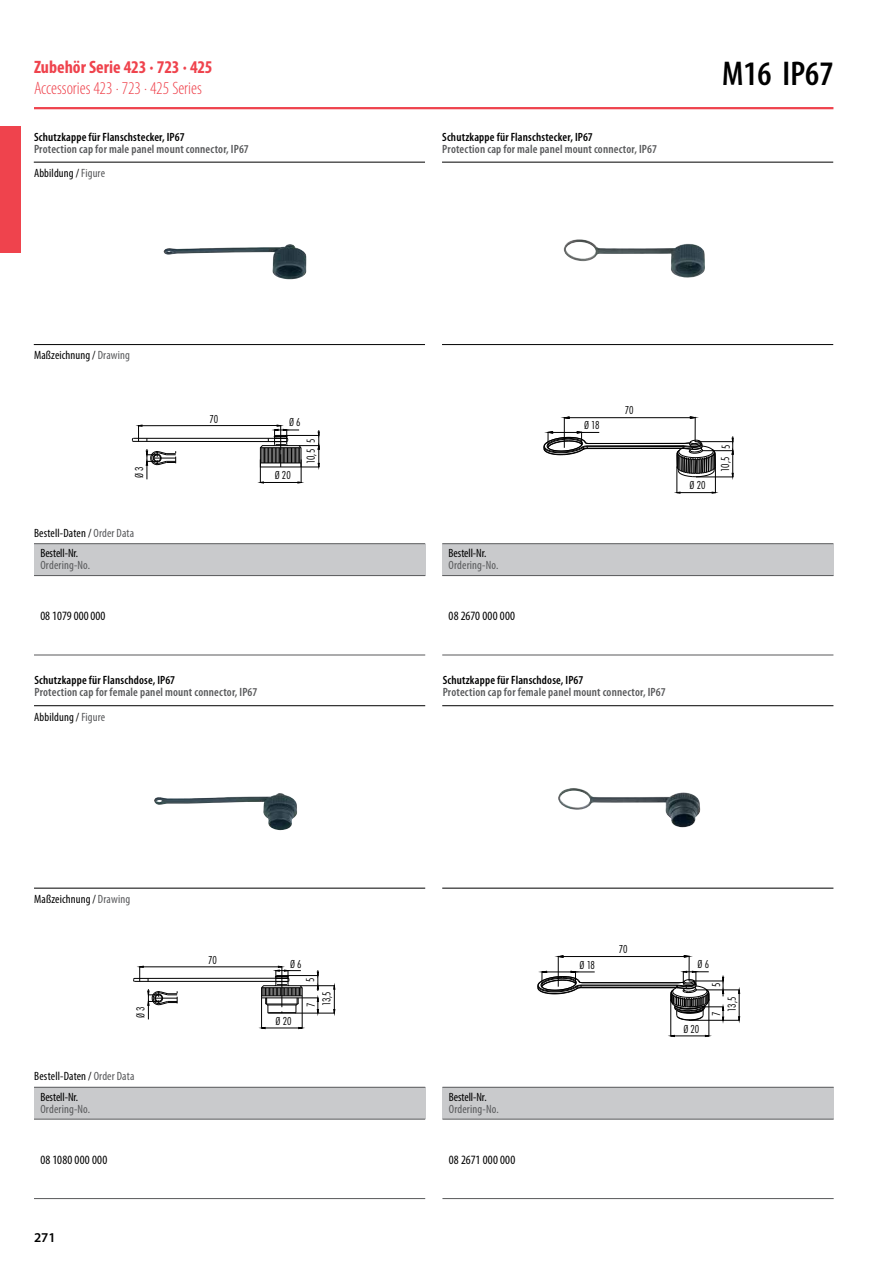
<style>
.page{position:relative;width:893px;height:1263px;background:#fff}
.page>*{position:absolute;margin:0;border:0;box-sizing:border-box;transform-origin:0 0}
.t1{font:600 condensed 34.5px "Myriad Pro";color:#000}
.t2{font:300 condensed 18px "Myriad Pro";letter-spacing:-.005em;color:#ef434d}
.t3{font:700 condensed 18px "Myriad Pro";color:#ef434d}
.t4{font:600 13.5px "Myriad Pro";color:#000}
.t5{font:condensed 12.75px "Myriad Pro";letter-spacing:.015em;color:#000}
.t6{font:600 condensed 12px "Myriad Pro";letter-spacing:.015em;color:#58595b}
.t7{font:condensed 12px "Myriad Pro";letter-spacing:.01em;color:#000}
.t8{font:600 condensed 12px "Myriad Pro";letter-spacing:.015em;color:#000}
.t9{font:300 condensed 12px "Futura T";color:#000}
.t10{font:condensed 12px "Myriad Pro";letter-spacing:.01em;color:#58595b}
.s1{color:#58595b}
</style>
<div class="page">
<div style="left:0;top:126px;width:21px;height:127px;background:#ef434d"></div>
<hr style="left:34px;top:107px;width:799px;height:2px;background:#ef434d">
<div style="left:34px;top:1087px;width:391px;height:32px;background:#c9cacc"></div>
<hr style="left:34px;top:1119px;width:391px;height:1px;background:#58595b">
<hr style="left:34px;top:1087px;width:391px;height:1px;background:#58595b">
<hr style="left:34px;top:1198px;width:391px;height:1px;background:#58595b">
<div style="left:442px;top:1087px;width:392px;height:32px;background:#c9cacc"></div>
<hr style="left:442px;top:1119px;width:392px;height:1px;background:#58595b">
<hr style="left:442px;top:1087px;width:392px;height:1px;background:#58595b">
<hr style="left:442px;top:1198px;width:392px;height:1px;background:#58595b">
<hr style="left:442px;top:888px;width:391px;height:1px;background:#000">
<hr style="left:442px;top:705px;width:391px;height:1px;background:#000">
<hr style="left:34px;top:888px;width:391px;height:1px;background:#000">
<hr style="left:34px;top:705px;width:391px;height:1px;background:#000">
<img style="left:154px;top:794px;width:123px;height:17px">
<img style="left:558px;top:788px;width:143px;height:39px">
<hr style="left:262px;top:1028px;width:40px;height:1px;background:#000">
<hr style="left:295px;top:1013px;width:40px;height:1px;background:#000">
<hr style="left:300px;top:985px;width:35px;height:1px;background:#000">
<hr style="left:261px;top:998px;width:1px;height:30px;background:#000">
<hr style="left:302px;top:998px;width:1px;height:30px;background:#000">
<svg style="left:334px;top:986px;width:1px;height:28px"></svg>
<hr style="left:148px;top:989px;width:1px;height:30px;background:#000">
<svg style="left:133px;top:966px;width:186px;height:48px"></svg>
<hr style="left:671px;top:1036px;width:38px;height:1px;background:#000">
<hr style="left:689px;top:981px;width:35px;height:1px;background:#000">
<hr style="left:689px;top:1020px;width:51px;height:1px;background:#000">
<hr style="left:689px;top:1006px;width:35px;height:1px;background:#000">
<hr style="left:696px;top:990px;width:44px;height:1px;background:#000">
<hr style="left:670px;top:999px;width:1px;height:37px;background:#000">
<hr style="left:709px;top:999px;width:1px;height:37px;background:#000">
<svg style="left:722px;top:1006px;width:2px;height:14px"></svg>
<hr style="left:739px;top:990px;width:1px;height:30px;background:#000">
<svg style="left:722px;top:975px;width:2px;height:21px"></svg>
<svg style="left:537px;top:955px;width:173px;height:65px"></svg>
<div style="left:34px;top:544px;width:391px;height:32px;background:#c9cacc"></div>
<hr style="left:34px;top:575px;width:391px;height:1px;background:#58595b">
<hr style="left:34px;top:543px;width:391px;height:1px;background:#58595b">
<hr style="left:34px;top:655px;width:391px;height:1px;background:#58595b">
<div style="left:442px;top:544px;width:391px;height:32px;background:#c9cacc"></div>
<hr style="left:442px;top:575px;width:391px;height:1px;background:#58595b">
<hr style="left:442px;top:543px;width:391px;height:1px;background:#58595b">
<hr style="left:442px;top:655px;width:391px;height:1px;background:#58595b">
<hr style="left:442px;top:344px;width:391px;height:1px;background:#000">
<hr style="left:442px;top:162px;width:391px;height:1px;background:#000">
<hr style="left:34px;top:344px;width:391px;height:1px;background:#000">
<hr style="left:34px;top:162px;width:391px;height:1px;background:#000">
<img style="left:163px;top:244px;width:128px;height:35px">
<img style="left:564px;top:239px;width:141px;height:38px">
<hr style="left:319px;top:430px;width:1px;height:37px;background:#000">
<svg style="left:132px;top:425px;width:187px;height:58px"></svg>
<hr style="left:696px;top:477px;width:37px;height:1px;background:#000">
<hr style="left:702px;top:450px;width:31px;height:1px;background:#000">
<hr style="left:695px;top:441px;width:38px;height:1px;background:#000">
<hr style="left:732px;top:436px;width:1px;height:41px;background:#000">
<svg style="left:543px;top:417px;width:173px;height:76px"></svg>
<h2 class="t3" style="left:34px;top:56px;width:180px">Zubehör Serie 423 · 723 · 425</h2>
<h2 class="t2" style="left:34px;top:77px;width:169px">Accessories 423 · 723 · 425 Series</h2>
<p class="t8" style="left:34px;top:129px;width:152px">Schutzkappe für Flanschstecker, IP67</p>
<p class="t6" style="left:34px;top:141px;width:216px">Protection cap for male panel mount connector, IP67</p>
<p class="t7" style="left:34px;top:166px;width:73px">Abbildung / <span class="s1">Figure</span></p>
<p class="t7" style="left:34px;top:348px;width:97px">Maßzeichnung / <span class="s1">Drawing</span></p>
<p class="t9" style="left:209px;top:412px;width:10px">70</p>
<p class="t9" style="left:289px;top:415px;width:13px">Ø 6</p>
<p class="t9" style="left:304px;top:443px;width:6px;rotate:-90deg">5</p>
<p class="t9" style="left:304px;top:464px;width:16px;rotate:-90deg">10,5</p>
<p class="t9" style="left:132px;top:478px;width:13px;rotate:-90deg">Ø 3</p>
<p class="t9" style="left:275px;top:468px;width:18px">Ø 20</p>
<p class="t7" style="left:34px;top:525px;width:102px">Bestell-Daten / <span class="s1">Order Data</span></p>
<p class="t7" style="left:40px;top:546px;width:39px">Bestell-Nr.</p>
<p class="t10" style="left:40px;top:558px;width:51px">Ordering-No.</p>
<p class="t5" style="left:40px;top:608px;width:66px">08 1079 000 000</p>
<p class="t8" style="left:34px;top:673px;width:142px">Schutzkappe für Flanschdose, IP67</p>
<p class="t6" style="left:34px;top:685px;width:224px">Protection cap for female panel mount connector, IP67</p>
<p class="t7" style="left:34px;top:709px;width:73px">Abbildung / <span class="s1">Figure</span></p>
<p class="t7" style="left:34px;top:892px;width:97px">Maßzeichnung / <span class="s1">Drawing</span></p>
<p class="t9" style="left:134px;top:1018px;width:13px;rotate:-90deg">Ø 3</p>
<p class="t7" style="left:34px;top:1069px;width:102px">Bestell-Daten / <span class="s1">Order Data</span></p>
<p class="t7" style="left:40px;top:1089px;width:39px">Bestell-Nr.</p>
<p class="t10" style="left:40px;top:1101px;width:51px">Ordering-No.</p>
<p class="t5" style="left:40px;top:1152px;width:68px">08 1080 000 000</p>
<p class="t4" style="left:34px;top:1229px;width:23px">271</p>
<p class="t9" style="left:208px;top:952px;width:10px">70</p>
<p class="t9" style="left:290px;top:957px;width:13px">Ø 6</p>
<p class="t9" style="left:303px;top:982px;width:6px;rotate:-90deg">5</p>
<p class="t9" style="left:275px;top:1014px;width:18px">Ø 20</p>
<p class="t9" style="left:320px;top:1006px;width:16px;rotate:-90deg">13,5</p>
<p class="t9" style="left:304px;top:1007px;width:6px;rotate:-90deg">7</p>
<p class="t8" style="left:442px;top:129px;width:152px">Schutzkappe für Flanschstecker, IP67</p>
<p class="t6" style="left:442px;top:141px;width:216px">Protection cap for male panel mount connector, IP67</p>
<h1 class="t1" style="left:722px;top:53px;width:113px">M16 IP67</h1>
<p class="t7" style="left:449px;top:546px;width:39px">Bestell-Nr.</p>
<p class="t10" style="left:449px;top:558px;width:51px">Ordering-No.</p>
<p class="t5" style="left:449px;top:608px;width:68px">08 2670 000 000</p>
<p class="t9" style="left:584px;top:418px;width:17px">Ø 18</p>
<p class="t9" style="left:625px;top:403px;width:10px">70</p>
<p class="t8" style="left:443px;top:673px;width:142px">Schutzkappe für Flanschdose, IP67</p>
<p class="t6" style="left:443px;top:685px;width:224px">Protection cap for female panel mount connector, IP67</p>
<p class="t9" style="left:689px;top:478px;width:18px">Ø 20</p>
<p class="t9" style="left:719px;top:449px;width:6px;rotate:-90deg">5</p>
<p class="t9" style="left:718px;top:472px;width:16px;rotate:-90deg">10,5</p>
<p class="t9" style="left:619px;top:942px;width:10px">70</p>
<p class="t9" style="left:579px;top:957px;width:17px">Ø 18</p>
<p class="t9" style="left:697px;top:957px;width:13px">Ø 6</p>
<p class="t9" style="left:709px;top:987px;width:6px;rotate:-90deg">5</p>
<p class="t7" style="left:449px;top:1089px;width:39px">Bestell-Nr.</p>
<p class="t10" style="left:449px;top:1101px;width:51px">Ordering-No.</p>
<p class="t5" style="left:449px;top:1152px;width:68px">08 2671 000 000</p>
<p class="t9" style="left:683px;top:1021px;width:18px">Ø 20</p>
<p class="t9" style="left:725px;top:1011px;width:16px;rotate:-90deg">13,5</p>
<p class="t9" style="left:709px;top:1016px;width:6px;rotate:-90deg">7</p>
</div>
